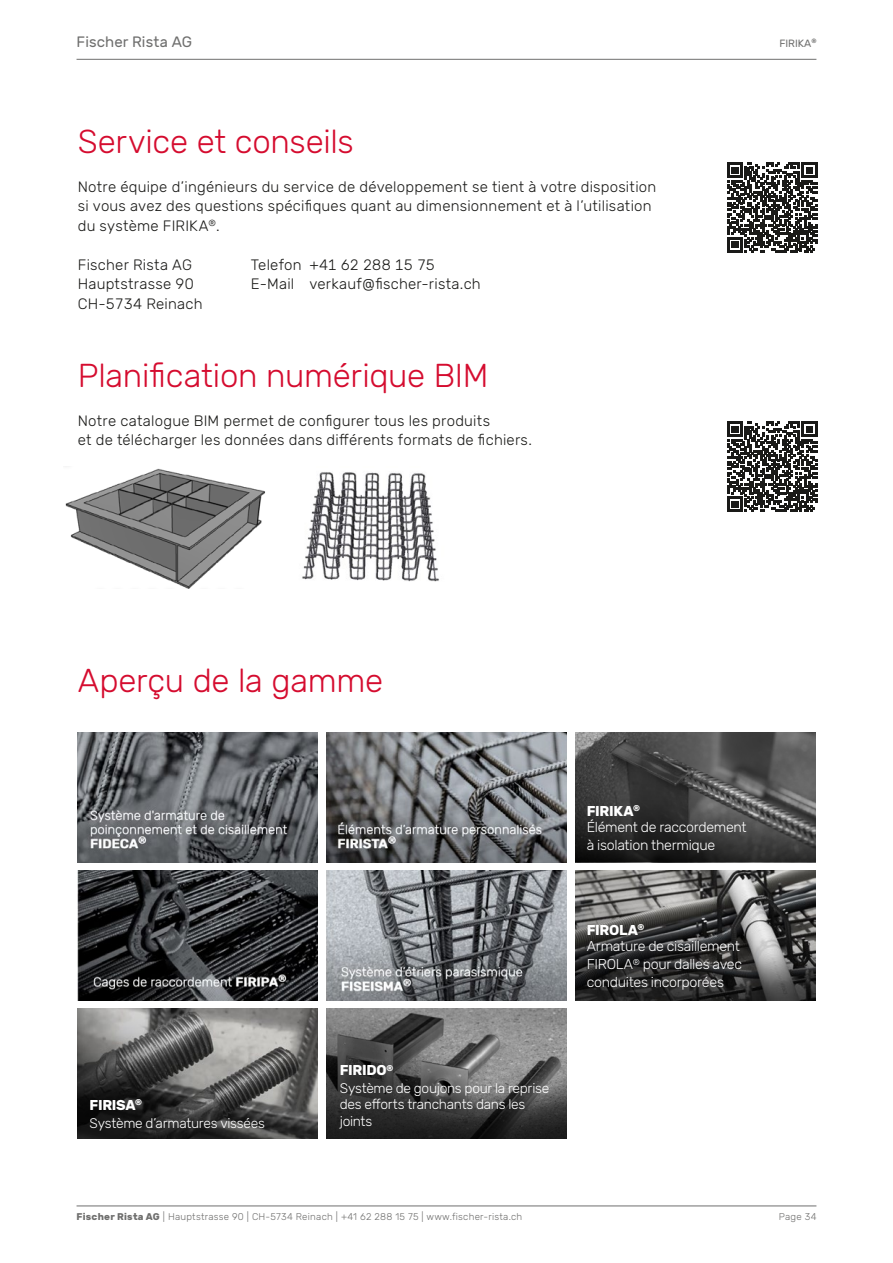
<style>
.page{position:relative;width:893px;height:1263px;background:#fff}
.page>*{position:absolute;margin:0;border:0;box-sizing:border-box;transform-origin:0 0}
.t1{font:300 33px "Rubik";letter-spacing:-.01em;color:#d50c2f}
.t2{font:300 15px/19.5px "Rubik";letter-spacing:.015em;color:#1a1a18}
.t3{font:15px "Rubik";letter-spacing:.005em;color:#6f6f6e}
.t4{font:300 14.25px/18px "Rubik";letter-spacing:-.02em;color:#fff}
.t5{font:700 14.25px "Rubik";letter-spacing:-.02em;color:#fff}
.t6{font:300 13.8px/16.8px "Rubik";letter-spacing:-.02em;color:#fff}
.t7{font:10.5px "Rubik";color:#6f6f6e}
.t8{font:300 9.75px "Rubik";letter-spacing:.025em;color:#6f6f6e}
.s1{font-weight:700}
</style>
<div class="page">
<hr style="left:77px;top:1206px;width:739px;height:1px;background:#6f6f6e">
<hr style="left:77px;top:59px;width:739px;height:1px;background:#6f6f6e">
<img style="left:78px;top:1009px;width:240px;height:129px">
<img style="left:78px;top:733px;width:240px;height:129px">
<svg style="left:575px;top:733px;width:240px;height:129px;background:#454545"></svg>
<img style="left:326px;top:733px;width:241px;height:129px">
<img style="left:575px;top:871px;width:240px;height:129px">
<img style="left:78px;top:871px;width:240px;height:129px">
<img style="left:326px;top:871px;width:241px;height:129px">
<img style="left:302px;top:472px;width:137px;height:110px">
<img style="left:65px;top:468px;width:200px;height:121px">
<img style="left:326px;top:1009px;width:241px;height:129px">
<svg style="left:727px;top:162px;width:90px;height:90px"></svg>
<svg style="left:727px;top:422px;width:90px;height:90px"></svg>
<p class="t3" style="left:77px;top:33px;width:117px">Fischer Rista AG</p>
<h1 class="t1" style="left:78px;top:123px;width:277px">Service et conseils</h1>
<p class="t2" style="left:78px;top:177px;width:580px">Notre équipe d’ingénieurs du service de développement se tient à votre disposition si vous avez des questions spécifiques quant au dimensionnement et à l’utilisation du système FIRIKA<sup>®</sup>.</p>
<p class="t2" style="left:78px;top:255px;width:126px">Fischer Rista AG<br>Hauptstrasse 90<br>CH-5734 Reinach</p>
<p class="t2" style="left:251px;top:255px;width:231px">Telefon +41 62 288 15 75<br>E-Mail verkauf@fischer-rista.ch</p>
<h1 class="t1" style="left:78px;top:357px;width:412px">Planification numérique BIM</h1>
<p class="t2" style="left:78px;top:411px;width:456px">Notre catalogue BIM permet de configurer tous les produits<br>et de télécharger les données dans différents formats de fichiers.</p>
<p class="t7" style="left:779px;top:37px;width:38px">FIRIKA<sup>®</sup></p>
<h1 class="t1" style="left:78px;top:662px;width:307px">Aperçu de la gamme</h1>
<p class="t5" style="left:90px;top:1097px;width:54px">FIRISA<sup>®</sup></p>
<p class="t6" style="left:90px;top:1115px;width:177px">Système d’armatures vissées</p>
<p class="t5" style="left:340px;top:1062px;width:55px">FIRIDO<sup>®</sup></p>
<p class="t6" style="left:340px;top:1080px;width:211px">Système de goujons pour la reprise des efforts tranchants dans les joints</p>
<p class="t5" style="left:587px;top:802px;width:55px">FIRIKA<sup>®</sup></p>
<p class="t4" style="left:587px;top:818px;width:161px">Élément de raccordement à isolation thermique</p>
<p class="t5" style="left:587px;top:922px;width:59px">FIROLA<sup>®</sup></p>
<p class="t4" style="left:587px;top:938px;width:157px">Armature de cisaillement<br>FIROLA<sup>®</sup> pour dalles avec conduites incorporées</p>
<p class="t8" style="left:77px;top:1211px;width:447px"><span class="s1">Fischer Rista AG</span> | Hauptstrasse 90 | CH-5734 Reinach | +41 62 288 15 75 | www.fischer-rista.ch</p>
<p class="t8" style="left:779px;top:1211px;width:39px">Page 34</p>
</div>
